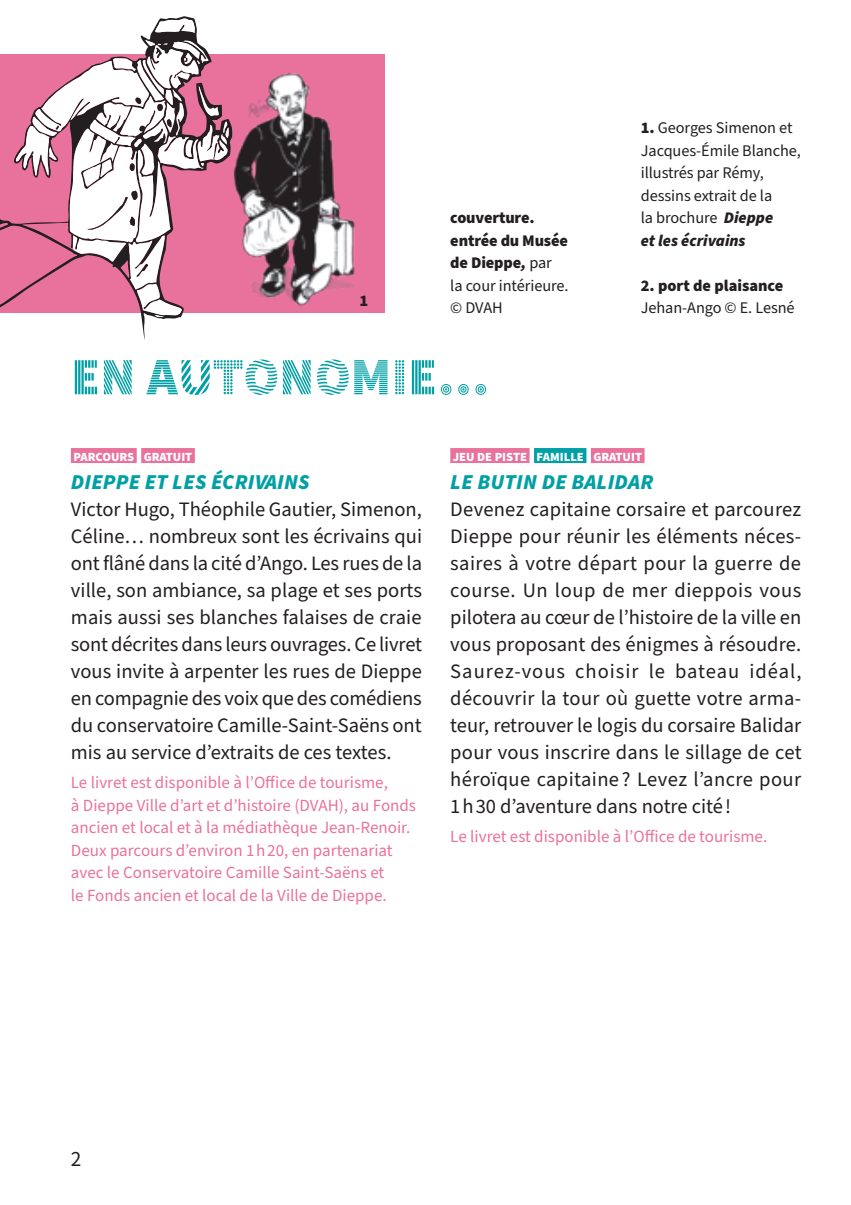
<style>
.page{position:relative;width:851px;height:1205px;background:#fff}
.page>*{position:absolute;margin:0;border:0;box-sizing:border-box;transform-origin:0 0}
.t1{font:900 52.5px "Source Sans Pro DISPLAYV2";color:#00a0a6}
.t2{font:italic 900 21.25px "Source Sans Pro";letter-spacing:.01em;color:#00a0a6}
.t3{font:21.25px "Source Sans Pro";color:#231f20}
.t4{font:20.5px/27px "Source Sans Pro";color:#231f20;text-align:justify}
.t5{font:17px/22.5px "Source Sans Pro";color:#e9729d}
.t6{font:16.25px/22.5px "Source Sans Pro";letter-spacing:-.005em;color:#231f20}
.t7{font:900 16.25px/22.5px "Source Sans Pro";letter-spacing:-.01em;color:#231f20}
.t8{font:900 12.5px "Source Sans Pro";color:#fff}
.s1{font-style:italic}
.s2{font-weight:400}
.s3{font-weight:900}
.s4{font-weight:900;font-style:italic}
</style>
<div class="page">
<div style="left:0;top:55px;width:384px;height:258px;background:#e9729d"></div>
<div style="left:71px;top:448px;width:66px;height:15px;background:#e9729d"></div>
<div style="left:141px;top:448px;width:54px;height:15px;background:#e9729d"></div>
<div style="left:450px;top:448px;width:79px;height:15px;background:#e9729d"></div>
<div style="left:534px;top:448px;width:52px;height:15px;background:#00a0a6"></div>
<div style="left:591px;top:448px;width:53px;height:15px;background:#e9729d"></div>
<img style="left:232px;top:73px;width:123px;height:233px">
<svg style="left:0;top:16px;width:232px;height:324px"></svg>
<svg style="left:155px;top:18px;width:40px;height:15px"></svg>
<svg style="left:16px;top:39px;width:213px;height:278px"></svg>
<p class="t7" style="left:359px;top:290px;width:10px">1</p>
<p class="t7" style="left:450px;top:207px;width:120px">couverture. entrée du Musée de Dieppe<span class="s1">,</span> <span class="s2">par<br>la cour intérieure. © DVAH</span></p>
<h1 class="t1" style="left:71px;top:350px;width:420px">EN AUTONOMIE…</h1>
<p class="t6" style="left:640px;top:117px;width:161px"><span class="s3">1.</span> Georges Simenon et<br>Jacques-Émile Blanche, illustrés par Rémy, dessins extrait de la<br>la brochure <span class="s4">Dieppe<br>et les écrivains</span></p>
<p class="t7" style="left:640px;top:274px;width:144px">2. port de plaisance</p>
<p class="t6" style="left:640px;top:297px;width:155px">Jehan-Ango © E. Lesné</p>
<p class="t8" style="left:73px;top:448px;width:120px">PARCOURS GRATUIT</p>
<p class="t2" style="left:71px;top:467px;width:240px">DIEPPE ET LES ÉCRIVAINS</p>
<p class="t4" style="left:71px;top:496px;width:352px">Victor Hugo, Théophile Gautier, Simenon, Céline… nombreux sont les écrivains qui ont flâné dans la cité d’Ango. Les rues de la ville, son ambiance, sa plage et ses ports mais aussi ses blanches falaises de craie sont décrites dans leurs ouvrages. Ce livret vous invite à arpenter les rues de Dieppe en compagnie des voix que des comédiens du conservatoire Camille-Saint-Saëns ont mis au service d’extraits de ces textes.</p>
<p class="t5" style="left:71px;top:772px;width:346px">Le livret est disponible à l’Office de tourisme,<br>à Dieppe Ville d’art et d’histoire (DVAH), au Fonds ancien et local et à la médiathèque Jean-Renoir.<br>Deux parcours d’environ 1 h 20, en partenariat avec le Conservatoire Camille Saint-Saëns et<br>le Fonds ancien et local de la Ville de Dieppe.</p>
<p class="t8" style="left:452px;top:448px;width:191px">JEU DE PISTE FAMILLE GRATUIT</p>
<p class="t2" style="left:450px;top:467px;width:204px">LE BUTIN DE BALIDAR</p>
<p class="t4" style="left:450px;top:496px;width:353px">Devenez capitaine corsaire et parcourez Dieppe pour réunir les éléments néces&shy;saires à votre départ pour la guerre de course. Un loup de mer dieppois vous pilotera au cœur de l’histoire de la ville en vous proposant des énigmes à résoudre.<br>Saurez-vous choisir le bateau idéal, découvrir la tour où guette votre arma&shy;teur, retrouver le logis du corsaire Balidar pour vous inscrire dans le sillage de cet héroïque capitaine ? Levez l’ancre pour 1 h 30 d’aventure dans notre cité !</p>
<p class="t5" style="left:450px;top:826px;width:318px">Le livret est disponible à l’Office de tourisme.</p>
<p class="t3" style="left:71px;top:1144px;width:12px">2</p>
</div>
